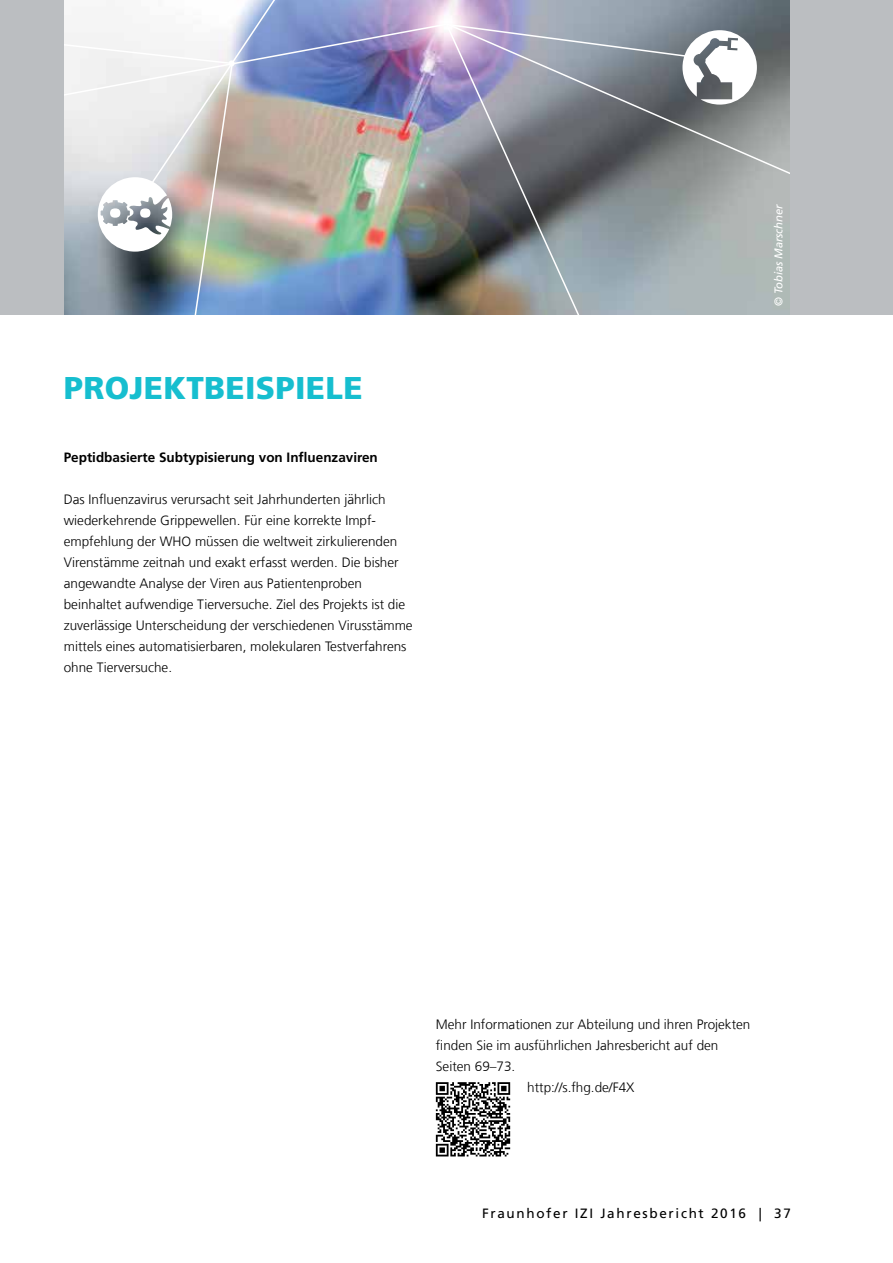
<style>
.page{position:relative;width:893px;height:1263px;background:#fff}
.page>*{position:absolute;margin:0;border:0;box-sizing:border-box;transform-origin:0 0}
.t1{font:900 31.5px "Frutiger LT Com";letter-spacing:.01em;color:#16becf}
.t2{font:300 13.5px/21px "Frutiger LT Com";color:#000}
.t3{font:700 13.5px "Frutiger LT Com";color:#000}
.t4{font:13.5px "Frutiger LT Com";letter-spacing:.125em;color:#000}
.t5{font:italic 11.25px "Frutiger LT Com";letter-spacing:-.01em;color:#fff}
</style>
<div class="page">
<img style="left:757px;top:0;width:34px;height:314px">
<svg style="left:757px;top:22px;width:34px;height:169px;background:#8b9090"></svg>
<img style="left:64px;top:0;width:693px;height:315px">
<div style="left:0;top:0;width:64px;height:315px;background:#bbbec1"></div>
<div style="left:791px;top:0;width:102px;height:315px;background:#bbbec1"></div>
<svg style="left:436px;top:1082px;width:74px;height:74px"></svg>
<h1 class="t1" style="left:64px;top:369px;width:300px">PROJEKTBEISPIELE</h1>
<p class="t3" style="left:64px;top:449px;width:316px">Peptidbasierte Subtypisierung von Influenzaviren</p>
<p class="t2" style="left:64px;top:489px;width:350px">Das Influenzavirus verursacht seit Jahrhunderten jährlich wiederkehrende Grippewellen. Für eine korrekte Impf&shy;empfehlung der WHO müssen die weltweit zirkulierenden Virenstämme zeitnah und exakt erfasst werden. Die bisher angewandte Analyse der Viren aus Patientenproben beinhaltet aufwendige Tierversuche. Ziel des Projekts ist die zuverlässige Unterscheidung der verschiedenen Virusstämme mittels eines automatisierbaren, molekularen Testverfahrens ohne Tierversuche.</p>
<p class="t5" style="left:772px;top:306px;width:103px;rotate:-90deg">© Tobias Marschner</p>
<p class="t2" style="left:436px;top:1014px;width:316px">Mehr Informationen zur Abteilung und ihren Projekten</p>
<p class="t2" style="left:436px;top:1035px;width:284px">finden Sie im ausführlichen Jahresbericht auf den</p>
<p class="t2" style="left:436px;top:1056px;width:81px">Seiten 69–73.</p>
<p class="t2" style="left:527px;top:1077px;width:109px">http://s.fhg.de/F4X</p>
<p class="t4" style="left:482px;top:1205px;width:310px">Fraunhofer IZI Jahresbericht 2016 | 37</p>
</div>
